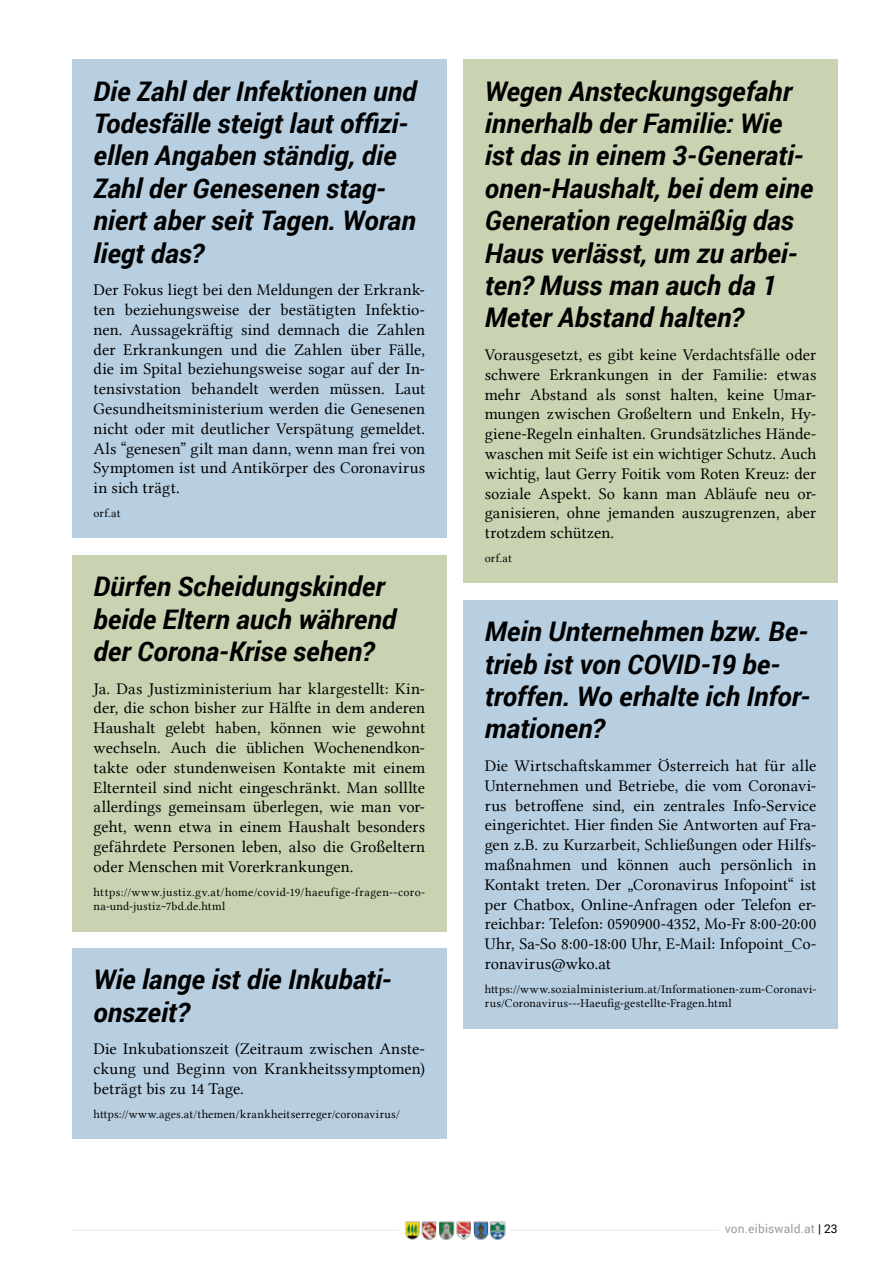
<style>
.page{position:relative;width:893px;height:1263px;background:#fff}
.page>*{position:absolute;margin:0;border:0;box-sizing:border-box;transform-origin:0 0}
.Kastl_FAQ_FRAGE{font:italic 700 27px/32.4px "Roboto";color:#000}
.Kastl_Text{font:16.5px/19.8px "Lin Libertine";letter-spacing:.005em;color:#000;text-align:justify}
.Kastl_Text_Quelle{font:12px/14.4px "Lin Libertine";letter-spacing:.025em;color:#000}
.t1{font:12px "Roboto";letter-spacing:.015em;color:#9d9d9c}
.s1{color:#000}
</style>
<div class="page">
<hr style="left:72px;top:1229px;width:702px;height:2px;background:#edf3ee">
<div style="left:719px;top:1221px;width:119px;height:15px;background:#fff"></div>
<img style="left:399px;top:1221px;width:111px;height:19px">
<div style="left:463px;top:600px;width:375px;height:428px;background:#b8cfe1"></div>
<div style="left:72px;top:60px;width:374px;height:478px;background:#b8cfe1"></div>
<div style="left:463px;top:60px;width:375px;height:523px;background:#cad3b1"></div>
<div style="left:72px;top:555px;width:374px;height:376px;background:#cad3b1"></div>
<div style="left:72px;top:948px;width:374px;height:191px;background:#b8cfe1"></div>
<p class="Kastl_FAQ_FRAGE" style="left:94px;top:74px;width:324px">Die Zahl der Infektionen und<br>Todesfälle steigt laut offizi&shy;ellen Angaben ständig, die<br>Zahl der Genesenen stag&shy;niert aber seit Tagen. Woran liegt das?</p>
<p class="Kastl_Text" style="left:94px;top:280px;width:333px">Der Fokus liegt bei den Meldungen der Erkrank&shy;ten beziehungsweise der bestätigten Infektio&shy;nen. Aussagekräftig sind demnach die Zahlen der Erkrankungen und die Zahlen über Fälle, die im Spital beziehungsweise sogar auf der In&shy;tensivstation behandelt werden müssen. Laut Gesundheitsministerium werden die Genesenen nicht oder mit deutlicher Verspätung gemeldet.<br>Als “genesen” gilt man dann, wenn man frei von Symptomen ist und Antikörper des Coronavirus in sich trägt.</p>
<p class="Kastl_Text_Quelle" style="left:94px;top:506px;width:29px">orf.at</p>
<p class="Kastl_FAQ_FRAGE" style="left:94px;top:569px;width:304px">Dürfen Scheidungskinder beide Eltern auch während der Corona-Krise sehen?</p>
<p class="Kastl_Text" style="left:94px;top:678px;width:333px">Ja. Das Justizministerium har klargestellt: Kin&shy;der, die schon bisher zur Hälfte in dem anderen Haushalt gelebt haben, können wie gewohnt wechseln. Auch die üblichen Wochenendkon&shy;takte oder stundenweisen Kontakte mit einem Elternteil sind nicht eingeschränkt. Man solllte allerdings gemeinsam überlegen, wie man vor&shy;geht, wenn etwa in einem Haushalt besonders gefährdete Personen leben, also die Großeltern oder Menschen mit Vorerkrankungen.</p>
<p class="Kastl_Text_Quelle" style="left:94px;top:884px;width:333px">https://www.justiz.gv.at/home/covid-19/haeufige-fragen--coro&shy;na-und-justiz~7bd.de.html</p>
<p class="Kastl_FAQ_FRAGE" style="left:94px;top:962px;width:300px">Wie lange ist die Inkubati&shy;onszeit?</p>
<p class="Kastl_Text" style="left:94px;top:1039px;width:333px">Die Inkubationszeit (Zeitraum zwischen Anste&shy;ckung und Beginn von Krankheitssymptomen) beträgt bis zu 14 Tage.</p>
<p class="Kastl_Text_Quelle" style="left:94px;top:1106px;width:308px">https://www.ages.at/themen/krankheitserreger/coronavirus/</p>
<p class="Kastl_FAQ_FRAGE" style="left:485px;top:74px;width:330px">Wegen Ansteckungsgefahr innerhalb der Familie: Wie ist das in einem 3-Generati&shy;onen-Haushalt, bei dem eine<br>Generation regelmäßig das<br>Haus verlässt, um zu arbei&shy;ten? Muss man auch da 1<br>Meter Abstand halten?</p>
<p class="Kastl_Text" style="left:485px;top:345px;width:333px">Vorausgesetzt, es gibt keine Verdachtsfälle oder schwere Erkrankungen in der Familie: etwas mehr Abstand als sonst halten, keine Umar&shy;mungen zwischen Großeltern und Enkeln, Hy&shy;giene-Regeln einhalten. Grundsätzliches Hände&shy;waschen mit Seife ist ein wichtiger Schutz. Auch wichtig, laut Gerry Foitik vom Roten Kreuz: der soziale Aspekt. So kann man Abläufe neu or&shy;ganisieren, ohne jemanden auszugrenzen, aber trotzdem schützen.</p>
<p class="Kastl_Text_Quelle" style="left:485px;top:551px;width:29px">orf.at</p>
<p class="Kastl_FAQ_FRAGE" style="left:485px;top:614px;width:327px">Mein Unternehmen bzw. Be&shy;trieb ist von COVID-19 be&shy;troffen. Wo erhalte ich Infor&shy;mationen?</p>
<p class="Kastl_Text" style="left:485px;top:756px;width:333px">Die Wirtschaftskammer Österreich hat für alle Unternehmen und Betriebe, die vom Coronavi&shy;rus betroffene sind, ein zentrales Info-Service eingerichtet. Hier finden Sie Antworten auf Fra&shy;gen z.B. zu Kurzarbeit, Schließungen oder Hilfs&shy;maßnahmen und können auch persönlich in Kontakt treten. Der „Coronavirus Infopoint“ ist per Chatbox, Online-Anfragen oder Telefon er&shy;reichbar: Telefon: 0590900-4352, Mo-Fr 8:00-20:00<br>Uhr, Sa-So 8:00-18:00 Uhr, E-Mail: Infopoint_Co&shy;ronavirus@wko.at</p>
<p class="Kastl_Text_Quelle" style="left:485px;top:982px;width:333px">https://www.sozialministerium.at/Informationen-zum-Coronavi&shy;rus/Coronavirus---Haeufig-gestellte-Fragen.html</p>
<p class="t1" style="left:725px;top:1221px;width:114px">von.eibiswald.at <span class="s1">| 23</span></p>
</div>
